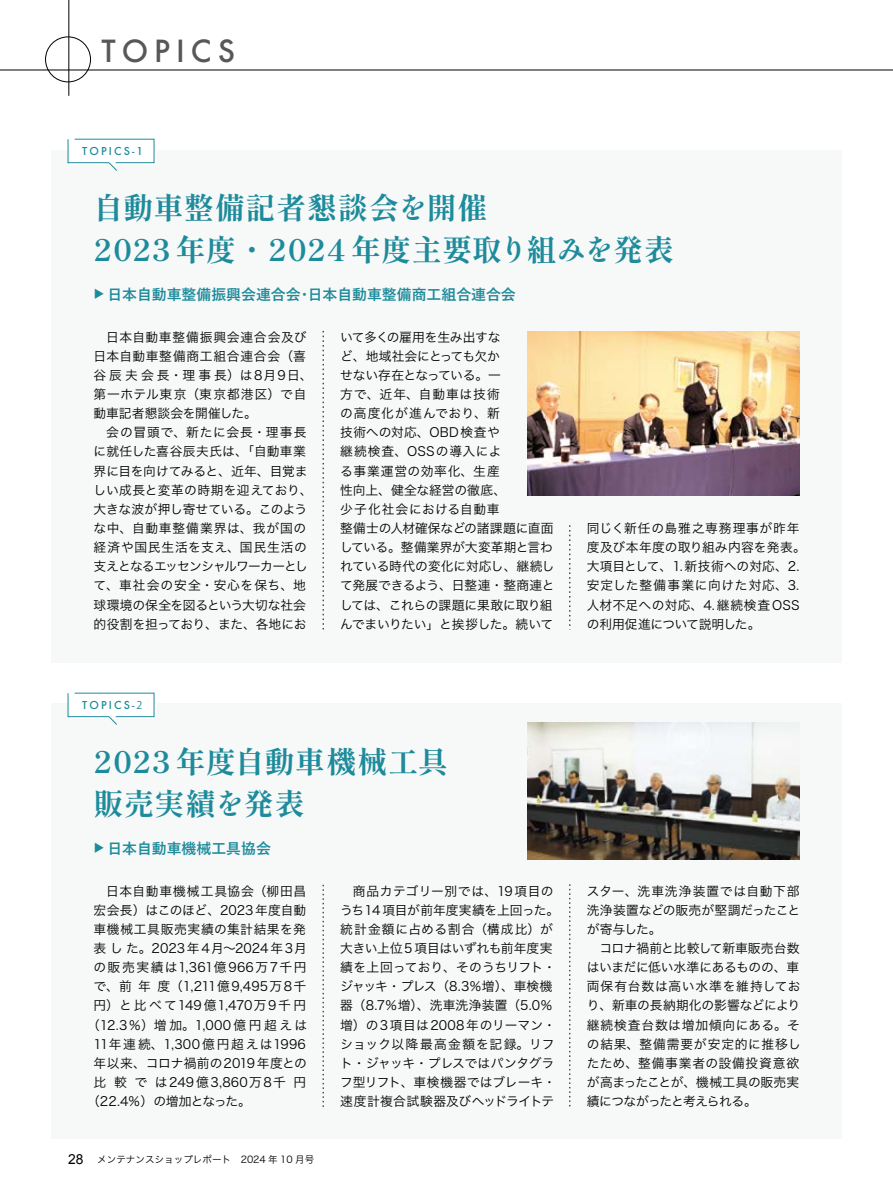
<style>
.page{position:relative;width:893px;height:1191px;background:#fff}
.page>*{position:absolute;margin:0;border:0;box-sizing:border-box;transform-origin:0 0}
.t1{font:29.7px/42.6px "Shippori Mincho OTF Bold";letter-spacing:.025em;color:#1d8b9b}
.t2{font:500 29.7px "Futura";letter-spacing:.2em;color:#595757}
.t3{font:700 14.85px "Yu Go";color:#1d8b9b}
.t4{font:12.75px/19.2px "Hiragino Sans W3";letter-spacing:.02em;color:#000}
.t5{font:12.75px/19.2px "Hiragino Sans W3";color:#000}
.t6{font:12.75px "Hiragino Sans W3";letter-spacing:.11em;color:#000}
.t7{font:12.75px "Hiragino Sans W3";letter-spacing:.17em;color:#000}
.t8{font:12.75px "Hiragino Sans W3";letter-spacing:.085em;color:#000}
.t9{font:12.75px "Hiragino Sans W3";letter-spacing:.105em;color:#000}
.t10{font:12.75px "Hiragino Sans W3";letter-spacing:.06em;color:#000}
.t11{font:12.75px "Hiragino Sans W3";letter-spacing:.04em;color:#000}
.t12{font:12.75px "Hiragino Sans W3";letter-spacing:-.06em;color:#000}
.t13{font:500 10.65px "Futura";letter-spacing:.2em;color:#1d8b9b}
.t14{font:9.6px "Hira Kaku Pro N W3";color:#040000}
.s1{font-size:11.1px}
.s2{font-family:"Koz Go Pr 6 N";font-weight:400}
.s3{font-family:"Arial";font-size:13.8px;color:#000}
</style>
<div class="page">
<div style="left:51px;top:150px;width:791px;height:512px;background:#f7f8f8"></div>
<hr style="left:68px;top:0;width:1px;height:96px;background:#000">
<hr style="left:0;top:70px;width:893px;height:1px;background:#000">
<div style="left:45px;top:37px;width:46px;height:45px;border:1px solid #000;border-radius:50%"></div>
<svg style="left:68px;top:139px;width:87px;height:32px"></svg>
<div style="left:51px;top:704px;width:791px;height:434px;background:#f7f8f8"></div>
<img style="left:528px;top:722px;width:271px;height:137px">
<svg style="left:68px;top:692px;width:87px;height:33px"></svg>
<svg style="left:569px;top:525px;width:1px;height:101px"></svg>
<svg style="left:323px;top:330px;width:1px;height:299px"></svg>
<svg style="left:570px;top:884px;width:1px;height:222px"></svg>
<svg style="left:323px;top:884px;width:1px;height:222px"></svg>
<img style="left:528px;top:332px;width:271px;height:163px">
<h1 class="t2" style="left:102px;top:30px;width:135px">TOPICS</h1>
<p class="t13" style="left:82px;top:144px;width:62px">TOPICS-1</p>
<h1 class="t1" style="left:94px;top:187px;width:582px">自動車整備記者懇談会を開催<br>2023 年度・2024 年度主要取り組みを発表</h1>
<p class="t3" style="left:94px;top:286px;width:424px"><span class="s1">▶</span> 日本自動車整備振興会連合会・日本自動車整備商工組合連合会</p>
<p class="t4" style="left:94px;top:326px;width:220px">　日本自動車整備振興会連合会及び日本自動車整備商工組合連合会（喜谷辰夫会長・理事長）は8月9日、第一ホテル東京（東京都港区）で自動車記者懇談会を開催した。<br>　会の冒頭で、新たに会長・理事長に就任した喜谷辰夫氏は、「自動車業界に目を向けてみると、近年、目覚ましい成長と変革の時期を迎えており、大きな波が押し寄せている。このような中、自動車整備業界は、我が国の経済や国民生活を支え、国民生活の支えとなるエッセンシャルワーカーとして、車社会の安全・安心を保ち、地球環境の保全を図るという大切な社会的役割を担っており、また、各地にお</p>
<p class="t5" style="left:340px;top:326px;width:216px">いて多くの雇用を生み出すな<br>ど、地域社会にとっても欠か<br>せない存在となっている。一<br>方で、近年、自動車は技術<br>の高度化が進んでおり、新<br>技術への対応、OBD検査や<br>継続検査、OSSの導入によ<br>る事業運営の効率化、生産<br>性向上、健全な経営の徹底、<br>少子化社会における自動車<br>整備士の人材確保などの諸課題に直面している。整備業界が大変革期と言われている時代の変化に対応し、継続して発展できるよう、日整連・整商連としては、これらの課題に果敢に取り組んでまいりたい」と挨拶した。続いて</p>
<p class="t13" style="left:82px;top:697px;width:62px">TOPICS-<span class="s2">2</span></p>
<p class="t4" style="left:587px;top:518px;width:220px">同じく新任の島雅之専務理事が昨年度及び本年度の取り組み内容を発表。大項目として、1.新技術への対応、2.安定した整備事業に向けた対応、3.人材不足への対応、4.継続検査OSSの利用促進について説明した。</p>
<h1 class="t1" style="left:94px;top:740px;width:356px">2023 年度自動車機械工具販売実績を発表</h1>
<p class="t3" style="left:94px;top:840px;width:179px"><span class="s1">▶</span> 日本自動車機械工具協会</p>
<p class="t10" style="left:94px;top:879px;width:214px">　日本自動車機械工具協会（柳田昌</p>
<p class="t5" style="left:94px;top:899px;width:214px">宏会長）はこのほど、2023年度自動</p>
<p class="t11" style="left:94px;top:917px;width:214px">車機械工具販売実績の集計結果を発</p>
<p class="t8" style="left:94px;top:936px;width:215px">表した。2023年4月～2024年3月</p>
<p class="t9" style="left:94px;top:956px;width:214px">の販売実績は1,361億966万7千円</p>
<p class="t6" style="left:94px;top:975px;width:214px">で、前年度（1,211億9,495万8千</p>
<p class="t6" style="left:94px;top:994px;width:214px">円）と比べて149億1,470万9千円</p>
<p class="t7" style="left:87px;top:1013px;width:222px">（12.3％）増加。1,000億円超えは</p>
<p class="t4" style="left:94px;top:1033px;width:214px">11年連続、1,300億円超えは1996</p>
<p class="t4" style="left:94px;top:1052px;width:215px">年以来、コロナ禍前の2019年度との</p>
<p class="t6" style="left:94px;top:1070px;width:214px">比 較 では249億3,860万8千円</p>
<p class="t12" style="left:87px;top:1090px;width:165px">（22.4％）の増加となった。</p>
<p class="t4" style="left:340px;top:880px;width:220px">　商品カテゴリー別では、19項目のうち14 項目が前年度実績を上回った。統計金額に占める割合（構成比）が大きい上位5項目はいずれも前年度実績を上回っており、そのうちリフト・ジャッキ・プレス（8.3％増）、車検機器（8.7％増）、洗車洗浄装置（5.0％増）の3項目は2008年のリーマン・ショック以降最高金額を記録。リフト・ジャッキ・プレスではパンタグラフ型リフト、車検機器ではブレーキ・速度計複合試験器及びヘッドライトテ</p>
<p class="t4" style="left:587px;top:880px;width:215px">スター、洗車洗浄装置では自動下部洗浄装置などの販売が堅調だったことが寄与した。<br>　コロナ禍前と比較して新車販売台数はいまだに低い水準にあるものの、車両保有台数は高い水準を維持しており、新車の長納期化の影響などにより継続検査台数は増加傾向にある。その結果、整備需要が安定的に推移したため、整備事業者の設備投資意欲が高まったことが、機械工具の販売実績につながったと考えられる。</p>
<p class="t14" style="left:68px;top:1150px;width:248px"><span class="s3">28</span> メンテナンスショップレポート　2024 年 10 月号</p>
</div>
